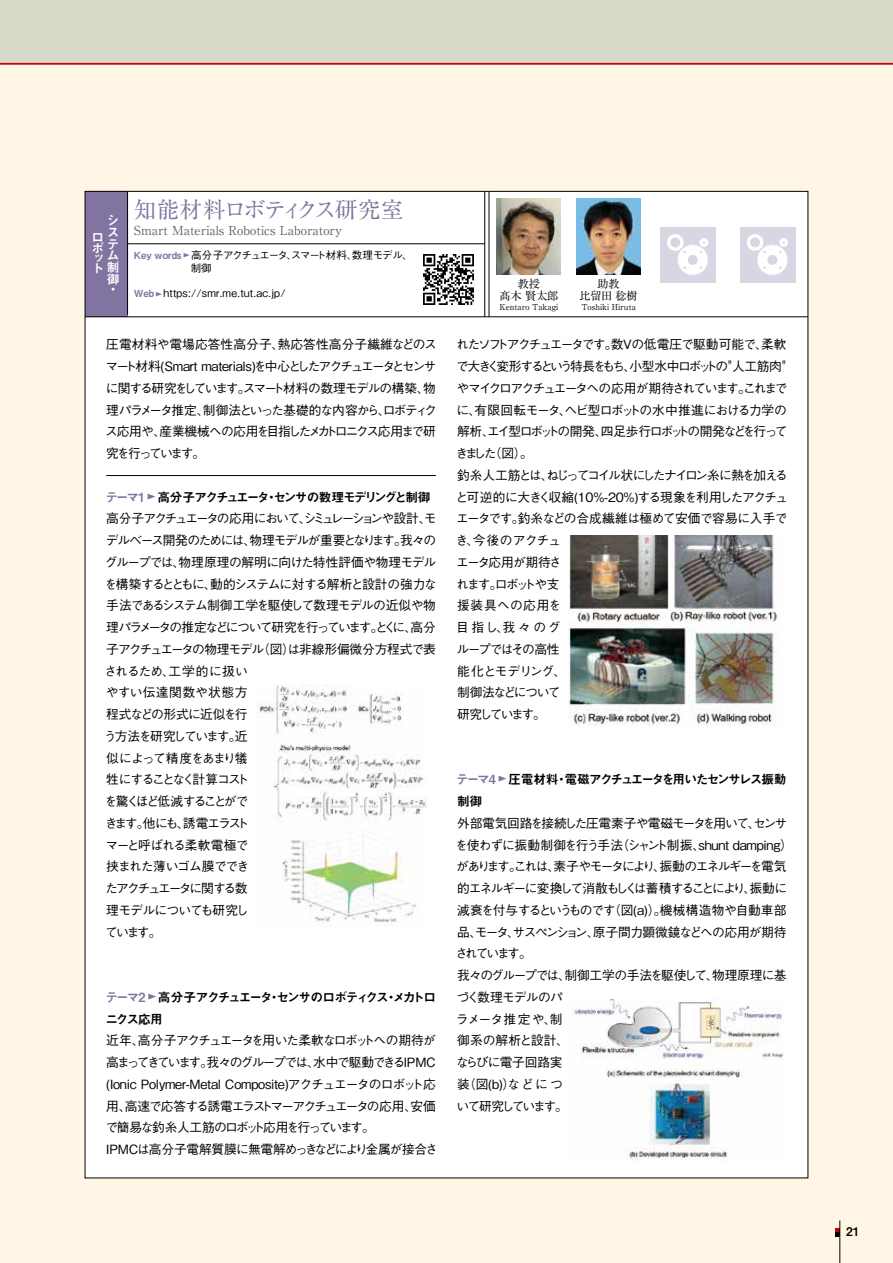
<style>
.page{position:relative;width:893px;height:1263px;background:#fff6e6}
.page>*{position:absolute;margin:0;border:0;box-sizing:border-box;transform-origin:0 0}
.t1{font:22.5px "Ryumin Pro";letter-spacing:-.07em;color:#8174a0}
.t2{font:500 12.75px/21.8px "Gothic BBB Pro";letter-spacing:-.1em;color:#000}
.t3{font:12.75px/21.8px "Midashi Go Pro MB31";letter-spacing:-.15em;color:#000}
.t4{font:12.75px/11.9px "Midashi Go Pro MB31";color:#fff}
.t5{font:12.3px "Ryumin Pro";color:#605f5b}
.t6{font:12px "Midashi Go Pro MB31";color:#000}
.t7{font:11.25px/12px "Ryumin Pro";letter-spacing:-.02em;color:#000;text-align:center}
.t8{font:500 10.5px/12.8px "Gothic BBB Pro";letter-spacing:-.085em;color:#000}
.t9{font:500 10.5px "Gothic BBB Pro";letter-spacing:.02em;color:#000}
.t10{font:8.25px "Ryumin Pro";color:#000}
.s1{font-family:"Midashi Go Pro MB31";font-weight:400;font-size:9.75px;color:#8174a0}
.s2{font-family:"Midashi Go Pro MB31";font-weight:400;font-size:4.8px;color:#8174a0}
.s3{color:#8174a0}
</style>
<div class="page">
<div style="left:0;top:0;width:893px;height:64px;background:#d9d9ca"></div>
<hr style="left:0;top:63px;width:893px;height:2px;background:#c7000b">
<div style="left:85px;top:191px;width:723px;height:987px;background:#fff"></div>
<div style="left:85px;top:191px;width:43px;height:126px;background:#8174a0"></div>
<hr style="left:127px;top:191px;width:1px;height:124px;background:#000">
<hr style="left:85px;top:317px;width:723px;height:1px;background:#000">
<hr style="left:128px;top:243px;width:357px;height:1px;background:#000">
<hr style="left:489px;top:191px;width:1px;height:126px;background:#000">
<hr style="left:484px;top:191px;width:1px;height:126px;background:#000">
<img style="left:497px;top:198px;width:63px;height:77px">
<img style="left:577px;top:198px;width:63px;height:77px">
<img style="left:423px;top:254px;width:51px;height:51px">
<hr style="left:106px;top:475px;width:330px;height:1px;background:#000">
<img style="left:258px;top:684px;width:169px;height:242px">
<img style="left:569px;top:535px;width:208px;height:191px">
<img style="left:573px;top:999px;width:211px;height:161px">
<div style="left:740px;top:227px;width:56px;height:55px;background:#d9d5e2"></div>
<svg style="left:746px;top:234px;width:43px;height:42px"></svg>
<div style="left:661px;top:227px;width:55px;height:55px;background:#d9d5e2"></div>
<svg style="left:666px;top:234px;width:43px;height:42px"></svg>
<svg style="left:836px;top:1228px;width:4px;height:8px"></svg>
<hr style="left:840px;top:1220px;width:1px;height:43px;background:#000">
<p class="t4" style="left:107px;top:213px;width:13px;text-align:justify">システム制御</p>
<p class="t4" style="left:107px;top:281px;width:9px">・</p>
<p class="t4" style="left:91px;top:230px;width:14px;line-height:11.4px">ロボ</p>
<p class="t4" style="left:91px;top:252px;width:13px;line-height:10.2px">ット</p>
<h1 class="t1" style="left:134px;top:192px;width:271px">知能材料ロボティクス研究室</h1>
<p class="t5" style="left:134px;top:221px;width:210px">Smart Materials Robotics Laboratory</p>
<p class="t8" style="left:191px;top:247px;width:223px;text-indent:-57px"><span class="s1">Key words</span><span class="s2">▶</span>高分子アクチュエータ、スマート材料、数理モデル、制御</p>
<p class="t9" style="left:134px;top:285px;width:153px"><span class="s1">Web</span><span class="s2">▶</span>https://smr.me.tut.ac.jp/</p>
<p class="t7" style="left:499px;top:277px;width:60px">教授<br>髙木 賢太郎</p>
<p class="t10" style="left:499px;top:301px;width:60px">Kentaro Takagi</p>
<p class="t7" style="left:579px;top:277px;width:60px">助教<br>比留田 稔樹</p>
<p class="t10" style="left:581px;top:301px;width:56px">Toshiki Hiruta</p>
<p class="t2" style="left:105px;top:332px;width:333px;text-align:justify">圧電材料や電場応答性高分子、熱応答性高分子繊維などのスマート材料(Smart materials)を中心としたアクチュエータとセンサに関する研究をしています。スマート材料の数理モデルの構築、物理パラメータ推定、制御法といった基礎的な内容から、ロボティクス応用や、産業機械への応用を目指したメカトロニクス応用まで研究を行っています。</p>
<p class="t3" style="left:105px;top:484px;width:327px"><span class="s3">テーマ1</span><sup>▶</sup>高分子アクチュエータ・センサの数理モデリングと制御</p>
<p class="t2" style="left:104px;top:506px;width:334px">高分子アクチュエータの応用において、シミュレーションや設計、モデルベース開発のためには、物理モデルが重要となります。我々のグループでは、物理原理の解明に向けた特性評価や物理モデルを構築するとともに、動的システムに対する解析と設計の強力な手法であるシステム制御工学を駆使して数理モデルの近似や物理パラメータの推定などについて研究を行っています。とくに、高分子アクチュエータの物理モデル（図）は非線形偏微分方程式で表されるため、工学的に扱い<br>やすい伝達関数や状態方<br>程式などの形式に近似を行<br>う方法を研究しています。近<br>似によって精度をあまり犠<br>牲にすることなく計算コスト<br>を驚くほど低減することがで<br>きます。他にも、誘電エラスト<br>マーと呼ばれる柔軟電極で<br>挟まれた薄いゴム膜ででき<br>たアクチュエータに関する数<br>理モデルについても研究し<br>ています。</p>
<p class="t3" style="left:105px;top:985px;width:332px"><span class="s3">テーマ2</span><sup>▶</sup>高分子アクチュエータ・センサのロボティクス・メカトロニクス応用</p>
<p class="t2" style="left:105px;top:1028px;width:334px">近年、高分子アクチュエータを用いた柔軟なロボットへの期待が高まってきています。我々のグループでは、水中で駆動できるIPMC (Ionic Polymer-Metal Composite)アクチュエータのロボット応用、高速で応答する誘電エラストマーアクチュエータの応用、安価で簡易な釣糸人工筋のロボット応用を行っています。<br>IPMCは高分子電解質膜に無電解めっきなどにより金属が接合さ</p>
<p class="t2" style="left:455px;top:332px;width:334px">れたソフトアクチュエータです。数Vの低電圧で駆動可能で、柔軟で大きく変形するという特長をもち、小型水中ロボットの"人工筋肉"やマイクロアクチュエータへの応用が期待されています。これまでに、有限回転モータ、ヘビ型ロボットの水中推進における力学の解析、エイ型ロボットの開発、四足歩行ロボットの開発などを行ってきました（図）。<br>釣糸人工筋とは、ねじってコイル状にしたナイロン糸に熱を加えると可逆的に大きく収縮(10%-20%)する現象を利用したアクチュエータです。釣糸などの合成繊維は極めて安価で容易に入手でき、今後のアクチュ<br>エータ応用が期待さ<br>れます。ロボットや支<br>援装具への応用を<br>目指し、我々のグ<br>ループではその高性<br>能化とモデリング、<br>制御法などについて<br>研究しています。</p>
<p class="t3" style="left:456px;top:767px;width:332px"><span class="s3">テーマ4</span><sup>▶</sup>圧電材料・電磁アクチュエータを用いたセンサレス振動制御</p>
<p class="t2" style="left:455px;top:811px;width:339px">外部電気回路を接続した圧電素子や電磁モータを用いて、センサを使わずに振動制御を行う手法（シャント制振、shunt damping）があります。これは、素子やモータにより、振動のエネルギーを電気的エネルギーに変換して消散もしくは蓄積することにより、振動に減衰を付与するというものです（図(a)）。機械構造物や自動車部品、モータ、サスペンション、原子間力顕微鏡などへの応用が期待されています。<br>我々のグループでは、制御工学の手法を駆使して、物理原理に基づく数理モデルのパ<br>ラメータ推定や、制<br>御系の解析と設計、<br>ならびに電子回路実<br>装（図(b)）などにつ<br>いて研究しています。</p>
<p class="t6" style="left:846px;top:1222px;width:15px">21</p>
</div>
